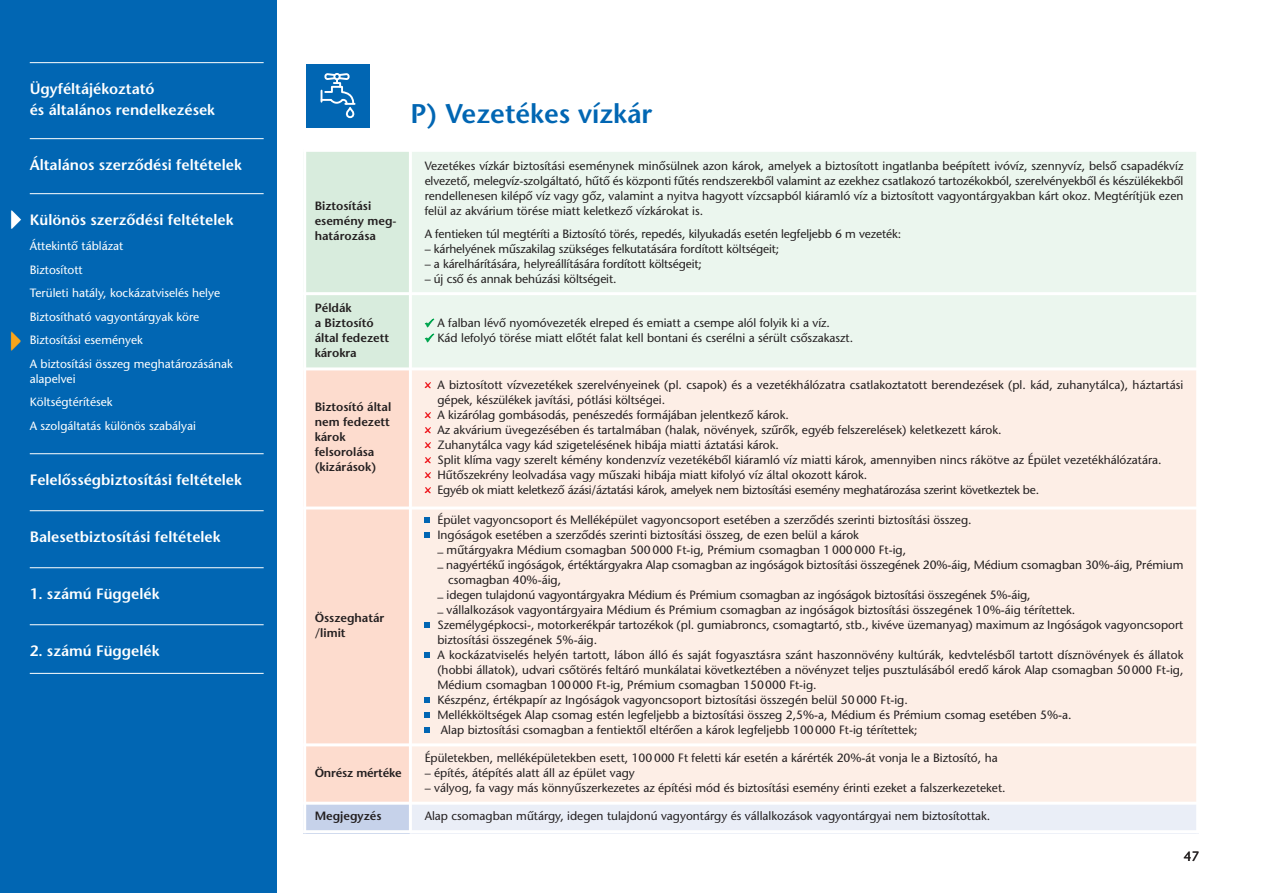
<style>
.page{position:relative;width:1263px;height:893px;background:#fff}
.page>*{position:absolute;margin:0;border:0;box-sizing:border-box;transform-origin:0 0}
.t1{font:27px "ITC Stone Sans M Semi";color:#0166b3}
.t2{font:15px "ITC Stone Sans M Semi";color:#fff}
.t3{font:13.5px "ITC Stone Sans M";color:#231f20}
.t4{font:12px/15px "ITC Stone Sans M";color:#231f20}
.t5{font:12px/15px "ITC Stone Sans M";color:#fff}
.t6{font:12px/15px "ITC Stone Sans M Semi";color:#231f20}
.t7{font:12px "ITC Stone Sans M";letter-spacing:-.02em;color:#231f20}
.s1{color:#00a54f}
</style>
<div class="page">
<div style="left:0;top:0;width:276px;height:893px;background:#0166b3"></div>
<hr style="left:30px;top:62px;width:234px;height:1px;background:#fff">
<hr style="left:30px;top:138px;width:234px;height:1px;background:#fff">
<hr style="left:30px;top:193px;width:234px;height:1px;background:#fff">
<hr style="left:30px;top:453px;width:234px;height:1px;background:#fff">
<hr style="left:30px;top:510px;width:234px;height:1px;background:#fff">
<hr style="left:30px;top:567px;width:234px;height:1px;background:#fff">
<hr style="left:30px;top:624px;width:234px;height:1px;background:#fff">
<hr style="left:30px;top:673px;width:234px;height:1px;background:#fff">
<div style="left:306px;top:64px;width:64px;height:64px;background:#0166b3"></div>
<svg style="left:320px;top:73px;width:35px;height:46px"></svg>
<div style="left:303px;top:149px;width:107px;height:145px;background:#d8ecdd"></div>
<div style="left:410px;top:149px;width:789px;height:145px;background:#ebf6ee"></div>
<div style="left:303px;top:294px;width:107px;height:75px;background:#d8ecdd"></div>
<div style="left:410px;top:294px;width:789px;height:75px;background:#ebf6ee"></div>
<div style="left:303px;top:369px;width:107px;height:139px;background:#fddcce"></div>
<div style="left:410px;top:369px;width:789px;height:139px;background:#fdeee6"></div>
<svg style="left:425px;top:382px;width:6px;height:6px"></svg>
<svg style="left:425px;top:412px;width:6px;height:6px"></svg>
<svg style="left:425px;top:427px;width:6px;height:6px"></svg>
<svg style="left:425px;top:442px;width:6px;height:6px"></svg>
<svg style="left:425px;top:457px;width:6px;height:6px"></svg>
<svg style="left:425px;top:472px;width:6px;height:6px"></svg>
<svg style="left:425px;top:487px;width:6px;height:6px"></svg>
<div style="left:303px;top:508px;width:107px;height:237px;background:#fddcce"></div>
<div style="left:410px;top:508px;width:789px;height:237px;background:#fdeee6"></div>
<svg style="left:425px;top:517px;width:5px;height:6px"></svg>
<svg style="left:425px;top:532px;width:5px;height:6px"></svg>
<svg style="left:425px;top:622px;width:5px;height:6px"></svg>
<svg style="left:425px;top:652px;width:5px;height:6px"></svg>
<svg style="left:425px;top:697px;width:5px;height:6px"></svg>
<svg style="left:425px;top:712px;width:5px;height:6px"></svg>
<svg style="left:425px;top:727px;width:5px;height:6px"></svg>
<div style="left:303px;top:745px;width:107px;height:58px;background:#fddcce"></div>
<div style="left:410px;top:745px;width:789px;height:58px;background:#fdeee6"></div>
<div style="left:303px;top:803px;width:107px;height:30px;background:#c6d2ea"></div>
<div style="left:410px;top:803px;width:789px;height:30px;background:#eaeef7"></div>
<hr style="left:303px;top:149px;width:3px;height:684px;background:#fff">
<hr style="left:409px;top:149px;width:3px;height:684px;background:#fff">
<hr style="left:1196px;top:149px;width:3px;height:684px;background:#fff">
<hr style="left:303px;top:149px;width:896px;height:3px;background:#fff">
<hr style="left:303px;top:292px;width:896px;height:3px;background:#fff">
<hr style="left:303px;top:367px;width:896px;height:3px;background:#fff">
<hr style="left:303px;top:506px;width:896px;height:3px;background:#fff">
<hr style="left:303px;top:743px;width:896px;height:3px;background:#fff">
<hr style="left:303px;top:802px;width:896px;height:3px;background:#fff">
<hr style="left:303px;top:830px;width:896px;height:3px;background:#fff">
<p class="t2" style="left:30px;top:83px;width:126px">Ügyféltájékoztató</p>
<p class="t2" style="left:30px;top:104px;width:187px">és általános rendelkezések</p>
<p class="t2" style="left:30px;top:159px;width:213px">Általános szerzôdési feltételek</p>
<p class="t2" style="left:30px;top:214px;width:205px">Különös szerzôdési feltételek</p>
<p class="t5" style="left:30px;top:240px;width:95px">Áttekintő táblázat</p>
<p class="t5" style="left:30px;top:263px;width:54px">Biztosított</p>
<p class="t5" style="left:30px;top:287px;width:192px">Területi hatály, kockázatviselés helye</p>
<p class="t5" style="left:30px;top:310px;width:171px">Biztosítható vagyontárgyak köre</p>
<p class="t5" style="left:30px;top:334px;width:115px">Biztosítási események</p>
<p class="t5" style="left:30px;top:357px;width:205px">A biztosítási összeg meghatározásának alapelvei</p>
<p class="t5" style="left:30px;top:396px;width:84px">Költségtérítések</p>
<p class="t5" style="left:30px;top:419px;width:168px">A szolgáltatás különös szabályai</p>
<p class="t2" style="left:30px;top:474px;width:214px">Felelôsségbiztosítási feltételek</p>
<p class="t2" style="left:30px;top:531px;width:192px">Balesetbiztosítási feltételek</p>
<p class="t2" style="left:30px;top:588px;width:131px">1. számú Függelék</p>
<p class="t2" style="left:30px;top:645px;width:131px">2. számú Függelék</p>
<p class="t1" style="left:411px;top:103px;width:243px">P) Vezetékes vízkár</p>
<p class="t6" style="left:315px;top:200px;width:58px">Biztosítási</p>
<p class="t6" style="left:315px;top:215px;width:83px">esemény meg&shy;határozása</p>
<p class="t6" style="left:315px;top:301px;width:38px">Példák</p>
<p class="t6" style="left:315px;top:316px;width:60px">a Biztosító</p>
<p class="t6" style="left:315px;top:331px;width:76px">által fedezett károkra</p>
<p class="t6" style="left:315px;top:401px;width:78px">Biztosító által</p>
<p class="t6" style="left:315px;top:416px;width:77px">nem fedezett</p>
<p class="t6" style="left:315px;top:431px;width:32px">károk</p>
<p class="t6" style="left:315px;top:446px;width:61px">felsorolása</p>
<p class="t6" style="left:315px;top:461px;width:63px">(kizárások)</p>
<p class="t6" style="left:315px;top:611px;width:71px">Összeghatár</p>
<p class="t6" style="left:315px;top:626px;width:32px">/limit</p>
<p class="t6" style="left:315px;top:767px;width:88px">Önrész mértéke</p>
<p class="t4" style="left:425px;top:160px;width:760px;text-align:justify">Vezetékes vízkár biztosítási eseménynek minősülnek azon károk, amelyek a biztosított ingatlanba beépített ivóvíz, szennyvíz, belső csapadékvíz elvezető, melegvíz-szolgáltató, hűtő és központi fűtés rendszerekből valamint az ezekhez csatlakozó tartozékokból, szerelvényekből és készülékekből rendellenesen kilépő víz vagy gőz, valamint a nyitva hagyott vízcsapból kiáramló víz a biztosított vagyontárgyakban kárt okoz. Megtérítjük ezen felül az akvárium törése miatt keletkező vízkárokat is.</p>
<p class="t4" style="left:425px;top:227px;width:478px">A fentieken túl megtéríti a Biztosító törés, repedés, kilyukadás esetén legfeljebb 6 m vezeték:</p>
<p class="t4" style="left:425px;top:242px;width:356px">– kárhelyének műszakilag szükséges felkutatására fordított költségeit;</p>
<p class="t4" style="left:425px;top:257px;width:279px">– a kárelhárítására, helyreállítására fordított költségeit;</p>
<p class="t4" style="left:425px;top:272px;width:193px">– új cső és annak behúzási költségeit.</p>
<p class="t4" style="left:425px;top:316px;width:407px"><span class="s1">✓</span> A falban lévő nyomóvezeték elreped és emiatt a csempe alól folyik ki a víz.</p>
<p class="t4" style="left:425px;top:331px;width:430px"><span class="s1">✓</span> Kád lefolyó törése miatt előtét falat kell bontani és cserélni a sérült csőszakaszt.</p>
<p class="t4" style="left:437px;top:379px;width:747px">A biztosított vízvezetékek szerelvényeinek (pl. csapok) és a vezetékhálózatra csatlakoztatott berendezések (pl. kád, zuhanytálca), háztartási gépek, készülékek javítási, pótlási költségei.</p>
<p class="t4" style="left:437px;top:409px;width:353px">A kizárólag gombásodás, penészedés formájában jelentkező károk.</p>
<p class="t4" style="left:437px;top:424px;width:566px">Az akvárium üvegezésében és tartalmában (halak, növények, szûrôk, egyéb felszerelések) keletkezett károk.</p>
<p class="t4" style="left:437px;top:439px;width:343px">Zuhanytálca vagy kád szigetelésének hibája miatti áztatási károk.</p>
<p class="t4" style="left:437px;top:454px;width:726px">Split klíma vagy szerelt kémény kondenzvíz vezetékéből kiáramló víz miatti károk, amennyiben nincs rákötve az Épület vezetékhálózatára.</p>
<p class="t4" style="left:437px;top:469px;width:431px">Hűtőszekrény leolvadása vagy műszaki hibája miatt kifolyó víz által okozott károk.</p>
<p class="t7" style="left:437px;top:485px;width:603px">Egyéb ok miatt keletkező ázási/áztatási károk, amelyek nem biztosítási esemény meghatározása szerint következtek be.</p>
<p class="t4" style="left:437px;top:514px;width:536px">Épület vagyoncsoport és Melléképület vagyoncsoport esetében a szerződés szerinti biztosítási összeg.</p>
<p class="t4" style="left:437px;top:529px;width:423px">Ingóságok esetében a szerződés szerinti biztosítási összeg, de ezen belül a károk</p>
<p class="t4" style="left:437px;top:544px;width:470px">– műtárgyakra Médium csomagban 500 000 Ft-ig, Prémium csomagban 1 000 000 Ft-ig,</p>
<p class="t4" style="left:448px;top:559px;width:737px;text-indent:-11px">– nagyértékű ingóságok, értéktárgyakra Alap csomagban az ingóságok biztosítási összegének 20%-áig, Médium csomagban 30%-áig, Prémium csomagban 40%-áig,</p>
<p class="t4" style="left:437px;top:589px;width:595px">– idegen tulajdonú vagyontárgyakra Médium és Prémium csomagban az ingóságok biztosítási összegének 5%-áig,</p>
<p class="t4" style="left:437px;top:604px;width:639px">– vállalkozások vagyontárgyaira Médium és Prémium csomagban az ingóságok biztosítási összegének 10%-áig térítettek.</p>
<p class="t4" style="left:437px;top:619px;width:747px">Személygépkocsi-, motorkerékpár tartozékok (pl. gumiabroncs, csomagtartó, stb., kivéve üzemanyag) maximum az Ingóságok vagyoncsoport biztosítási összegének 5%-áig.</p>
<p class="t4" style="left:437px;top:649px;width:747px;text-align:justify">A kockázatviselés helyén tartott, lábon álló és saját fogyasztásra szánt haszonnövény kultúrák, kedvtelésből tartott dísznövények és állatok (hobbi állatok), udvari csőtörés feltáró munkálatai következtében a növényzet teljes pusztulásából eredő károk Alap csomagban 50000 Ft-ig, Médium csomagban 100000 Ft-ig, Prémium csomagban 150000 Ft-ig.</p>
<p class="t4" style="left:437px;top:694px;width:472px">Készpénz, értékpapír az Ingóságok vagyoncsoport biztosítási összegén belül 50 000 Ft-ig.</p>
<p class="t4" style="left:437px;top:709px;width:636px">Mellékköltségek Alap csomag estén legfeljebb a biztosítási összeg 2,5%-a, Médium és Prémium csomag esetében 5%-a.</p>
<p class="t4" style="left:441px;top:724px;width:478px">Alap biztosítási csomagban a fentiektől eltérően a károk legfeljebb 100000 Ft-ig térítettek;</p>
<p class="t4" style="left:425px;top:752px;width:574px">Épületekben, melléképületekben esett, 100 000 Ft feletti kár esetén a kárérték 20%-át vonja le a Biztosító, ha</p>
<p class="t4" style="left:425px;top:767px;width:212px">– építés, átépítés alatt áll az épület vagy</p>
<p class="t4" style="left:425px;top:782px;width:582px">– vályog, fa vagy más könnyűszerkezetes az építési mód és biztosítási esemény érinti ezeket a falszerkezeteket.</p>
<p class="t6" style="left:315px;top:810px;width:68px">Megjegyzés</p>
<p class="t4" style="left:425px;top:810px;width:567px">Alap csomagban műtárgy, idegen tulajdonú vagyontárgy és vállalkozások vagyontárgyai nem biztosítottak.</p>
<p class="t3" style="left:1184px;top:851px;width:17px">47</p>
</div>
